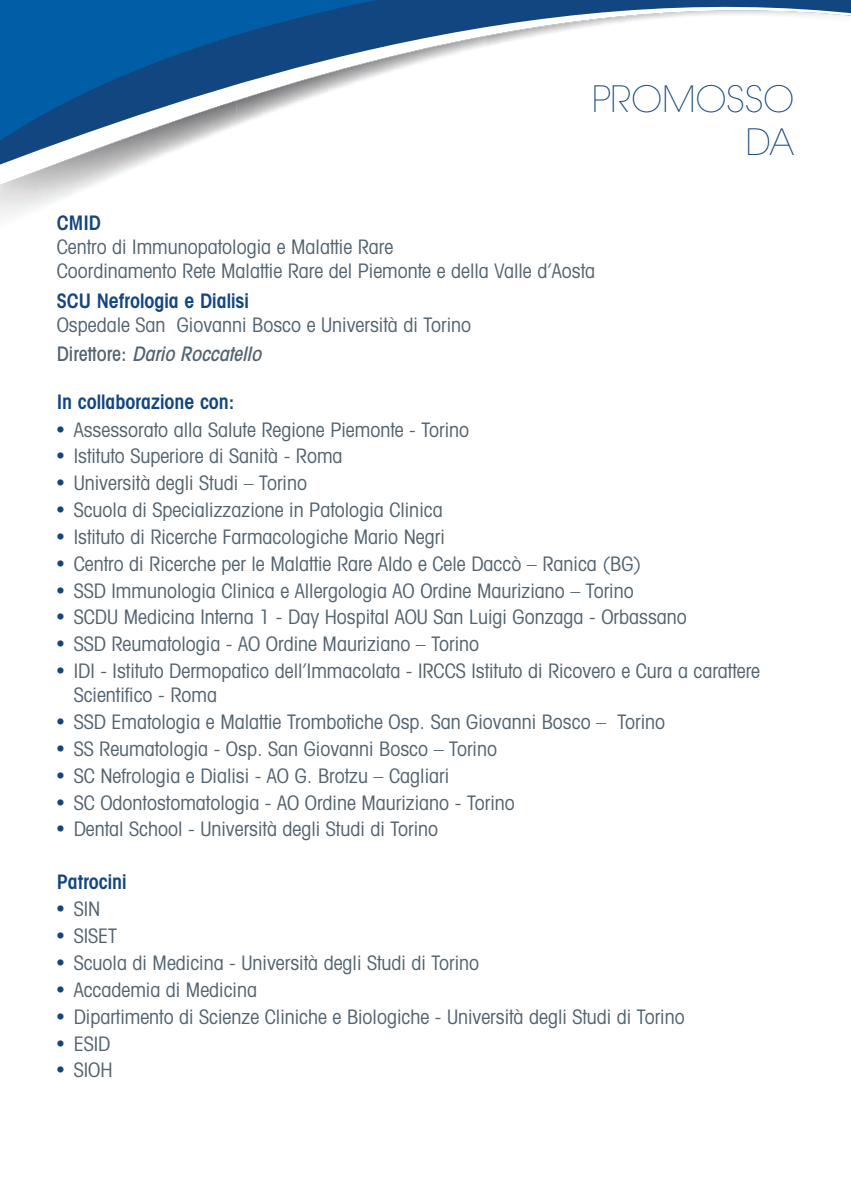
<style>
.page{position:relative;width:851px;height:1191px;background:#fff}
.page>*{position:absolute;margin:0;border:0;box-sizing:border-box;transform-origin:0 0}
.t1{font:200 36px/43.2px "Avant Garde";color:#134580;text-align:right}
.t2{font:condensed 20px/24px "Avant Garde";color:#52626f}
.t3{font:600 condensed 20px "Avant Garde";color:#134580}
.s1{font-weight:500}
.s2{font-weight:500;font-style:italic}
.s3{font-weight:200;font-stretch:normal;color:#134580}
</style>
<div class="page">
<svg style="left:0;top:0;width:850px;height:166px"></svg>
<img style="left:0;top:166px;width:136px;height:39px">
<svg style="left:0;top:0;width:406px;height:150px"></svg>
<img style="left:487px;top:11px;width:250px;height:37px">
<img style="left:737px;top:11px;width:113px;height:13px">
<svg style="left:850px;top:0;width:1px;height:16px"></svg>
<h1 class="t1" style="left:592px;top:81px;width:204px">PROMOSSO<br>DA</h1>
<p class="t3" style="left:57px;top:215px;width:46px">CMID</p>
<p class="t2" style="left:57px;top:237px;width:540px">Centro di Immunopatologia e Malattie Rare<br>Coordinamento Rete Malattie Rare del Piemonte e della Valle d’Aosta</p>
<p class="t3" style="left:57px;top:293px;width:194px">SCU Nefrologia e Dialisi</p>
<p class="t2" style="left:57px;top:312px;width:416px;line-height:29.6px">Ospedale San Giovanni Bosco e Università di Torino<br><span class="s1">Direttore:</span> <span class="s2">DarioRoccatello</span></p>
<p class="t3" style="left:57px;top:395px;width:179px">In collaborazione con:</p>
<p class="t2" style="left:57px;top:419px;width:414px"><span class="s3">•</span> Assessorato alla Salute Regione Piemonte - Torino</p>
<p class="t2" style="left:57px;top:446px;width:287px"><span class="s3">•</span> Istituto Superiore di Sanità - Roma</p>
<p class="t2" style="left:57px;top:473px;width:252px"><span class="s3">•</span> Università degli Studi – Torino</p>
<p class="t2" style="left:57px;top:500px;width:387px"><span class="s3">•</span> Scuola di Specializzazione in Patologia Clinica</p>
<p class="t2" style="left:57px;top:526px;width:389px"><span class="s3">•</span> Istituto di Ricerche Farmacologiche Mario Negri</p>
<p class="t2" style="left:57px;top:553px;width:586px"><span class="s3">•</span> Centro di Ricerche per le Malattie Rare Aldo e Cele Daccò – Ranica (BG)</p>
<p class="t2" style="left:57px;top:580px;width:578px"><span class="s3">•</span> SSD Immunologia Clinica e Allergologia AO Ordine Mauriziano – Torino</p>
<p class="t2" style="left:57px;top:607px;width:631px"><span class="s3">•</span> SCDU Medicina Interna 1 - Day Hospital AOU San Luigi Gonzaga - Orbassano</p>
<p class="t2" style="left:57px;top:634px;width:424px"><span class="s3">•</span> SSD Reumatologia - AO Ordine Mauriziano – Torino</p>
<p class="t2" style="left:74px;top:661px;width:687px;text-indent:-17px"><span class="s3">•</span> IDI - Istituto Dermopatico dell’Immacolata - IRCCS Istituto di Ricovero e Cura a carattere<br>Scientifico - Roma</p>
<p class="t2" style="left:57px;top:711px;width:610px"><span class="s3">•</span> SSD Ematologia e Malattie Trombotiche Osp. San Giovanni Bosco – Torino</p>
<p class="t2" style="left:57px;top:738px;width:442px"><span class="s3">•</span> SS Reumatologia - Osp. San Giovanni Bosco – Torino</p>
<p class="t2" style="left:57px;top:765px;width:394px"><span class="s3">•</span> SC Nefrologia e Dialisi - AO G. Brotzu – Cagliari</p>
<p class="t2" style="left:57px;top:792px;width:459px"><span class="s3">•</span> SC Odontostomatologia - AO Ordine Mauriziano - Torino</p>
<p class="t2" style="left:57px;top:819px;width:383px"><span class="s3">•</span> Dental School - Università degli Studi di Torino</p>
<p class="t3" style="left:57px;top:874px;width:71px">Patrocini</p>
<p class="t2" style="left:57px;top:899px;width:45px"><span class="s3">•</span> SIN</p>
<p class="t2" style="left:57px;top:926px;width:62px"><span class="s3">•</span> SISET</p>
<p class="t2" style="left:57px;top:952px;width:424px"><span class="s3">•</span> Scuola di Medicina - Università degli Studi di Torino</p>
<p class="t2" style="left:57px;top:979px;width:202px"><span class="s3">•</span> Accademia di Medicina</p>
<p class="t2" style="left:57px;top:1006px;width:629px"><span class="s3">•</span> Dipartimento di Scienze Cliniche e Biologiche - Università degli Studi di Torino</p>
<p class="t2" style="left:57px;top:1033px;width:55px"><span class="s3">•</span> ESID</p>
<p class="t2" style="left:57px;top:1060px;width:57px"><span class="s3">•</span> SIOH</p>
</div>
